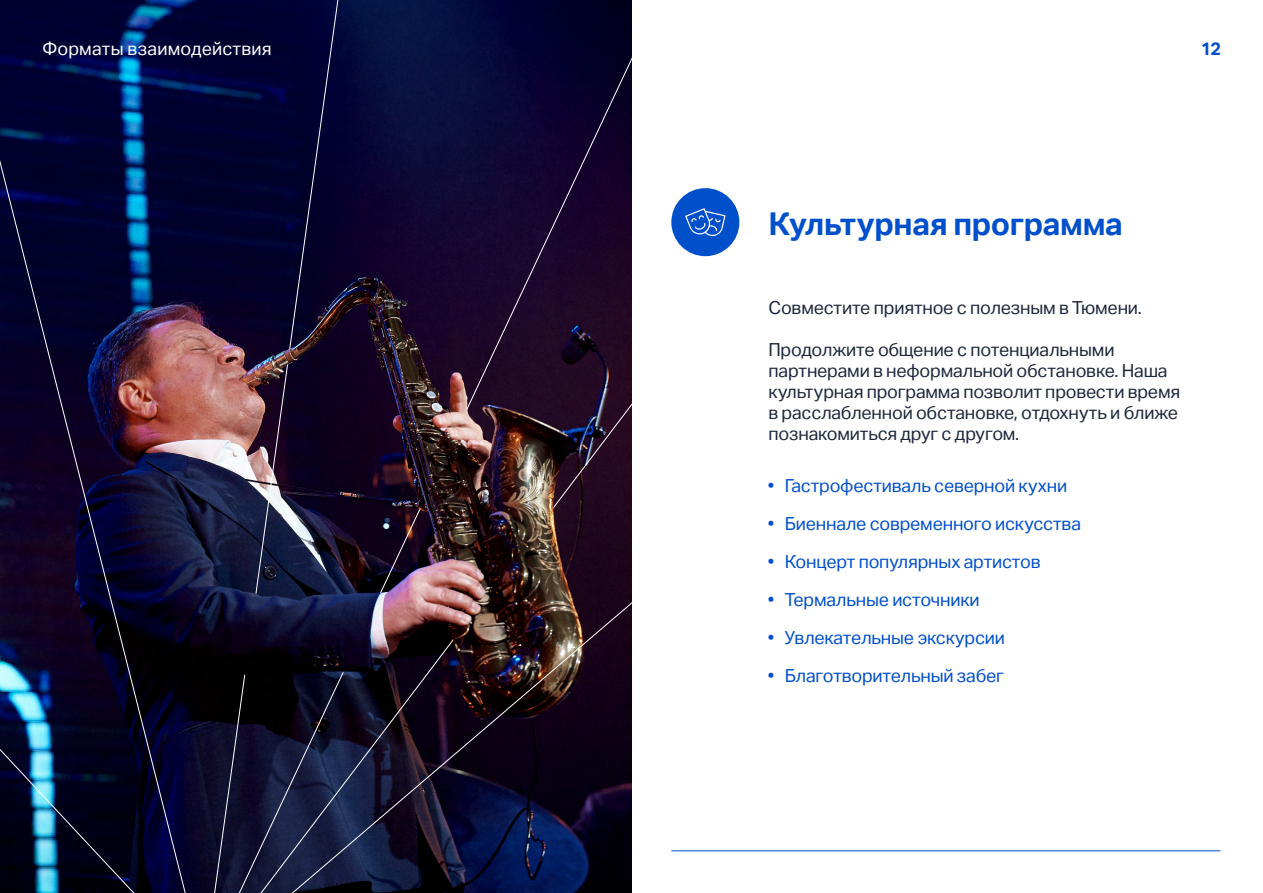
<style>
.page{position:relative;width:1263px;height:893px;background:#fff}
.page>*{position:absolute;margin:0;border:0;box-sizing:border-box;transform-origin:0 0}
.t1{font:700 31.5px "Aktiv Grotesk";letter-spacing:-.01em;color:#004fcb}
.t2{font:18px/21px "Aktiv Grotesk";letter-spacing:-.01em;color:#1d273b}
.t3{font:18px "Aktiv Grotesk";letter-spacing:-.01em;color:#004fcb}
.t4{font:18px "Aktiv Grotesk";letter-spacing:.01em;color:#fff}
.t5{font:700 18px "Aktiv Grotesk";color:#004fcb}
</style>
<div class="page">
<img style="left:0;top:0;width:202px;height:893px">
<svg style="left:202px;top:0;width:430px;height:893px"></svg>
<img style="left:279px;top:348px;width:18px;height:18px">
<img style="left:206px;top:592px;width:56px;height:84px">
<img style="left:339px;top:592px;width:49px;height:80px">
<img style="left:417px;top:403px;width:54px;height:109px">
<div style="left:671px;top:188px;width:68px;height:68px;background:#004fcb;border-radius:50%"></div>
<svg style="left:685px;top:208px;width:41px;height:28px"></svg>
<img style="left:451px;top:502px;width:102px;height:162px">
<hr style="left:671px;top:850px;width:549px;height:1px;background:#004fcb">
<p class="t4" style="left:43px;top:39px;width:231px">Форматы взаимодействия</p>
<p class="t5" style="left:1201px;top:39px;width:22px">12</p>
<h1 class="t1" style="left:768px;top:206px;width:356px">Культурная программа</h1>
<p class="t2" style="left:768px;top:297px;width:375px">Совместите приятное с полезным в Тюмени.</p>
<p class="t2" style="left:768px;top:339px;width:413px">Продолжите общение с потенциальными партнерами в неформальной обстановке. Наша культурная программа позволит провести время в расслабленной обстановке, отдохнуть и ближе познакомиться друг с другом.</p>
<p class="t3" style="left:768px;top:475px;width:301px">• Гастрофестиваль северной кухни</p>
<p class="t3" style="left:768px;top:513px;width:315px">• Биеннале современного искусства</p>
<p class="t3" style="left:768px;top:551px;width:274px">• Концерт популярных артистов</p>
<p class="t3" style="left:768px;top:589px;width:213px">• Термальные источники</p>
<p class="t3" style="left:768px;top:627px;width:239px">• Увлекательные экскурсии</p>
<p class="t3" style="left:768px;top:665px;width:238px">• Благотворительный забег</p>
</div>
